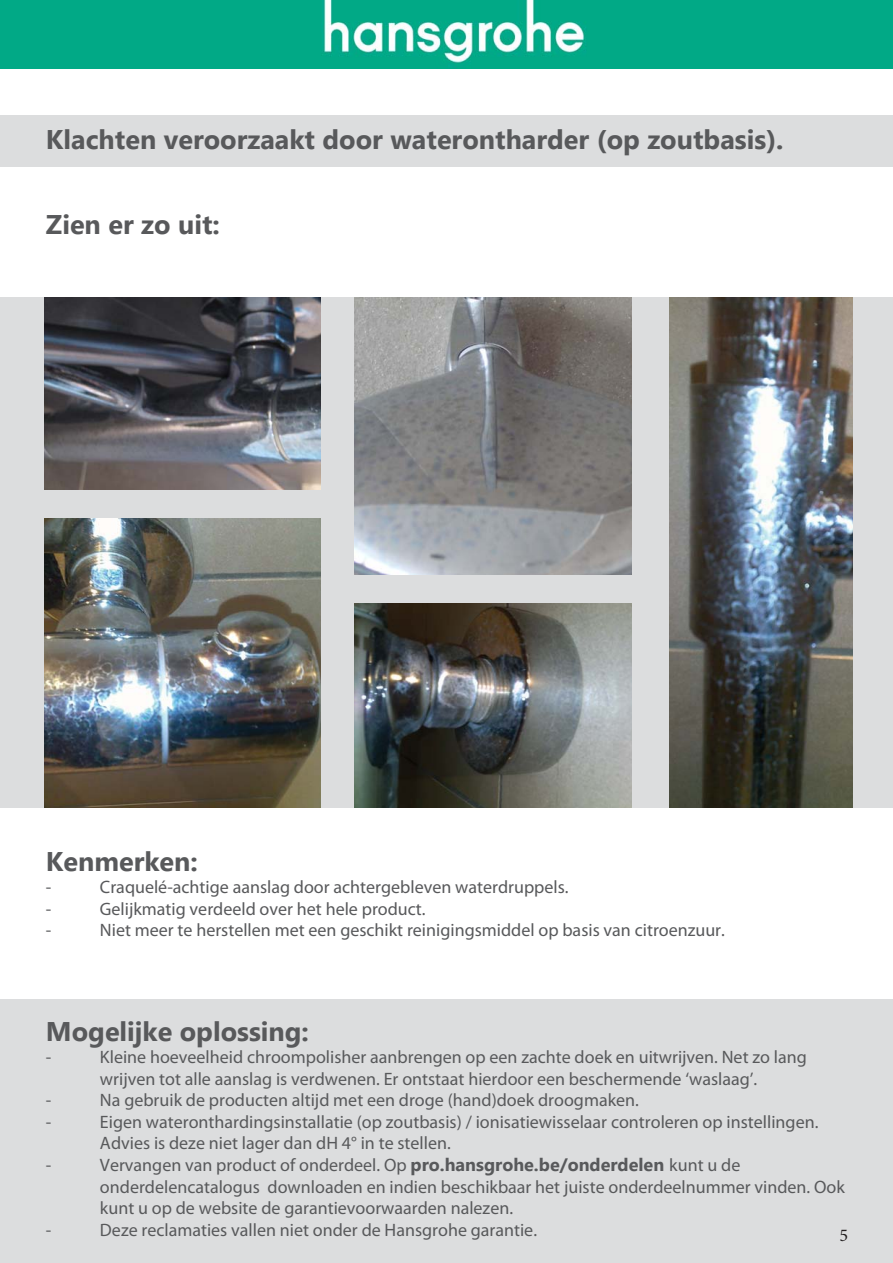
<style>
.page{position:relative;width:893px;height:1263px;background:#fff}
.page>*{position:absolute;margin:0;border:0;box-sizing:border-box;transform-origin:0 0}
.t1{font:700 27px "Segoe UI";color:#58595b}
.t2{font:18px/21.6px "Myriad Pro";color:#58595b}
.t3{font:18px "Minion Pro";color:#231f20}
.s1{font-family:"Segoe UI";font-weight:700}
</style>
<div class="page">
<img style="left:0;top:0;width:892px;height:68px">
<div style="left:0;top:115px;width:892px;height:51px;background:#dcddde"></div>
<div style="left:0;top:298px;width:892px;height:510px;background:#dcddde"></div>
<div style="left:0;top:999px;width:892px;height:264px;background:#dcddde"></div>
<img style="left:44px;top:298px;width:277px;height:191px">
<img style="left:44px;top:519px;width:277px;height:289px">
<img style="left:355px;top:298px;width:276px;height:276px">
<img style="left:355px;top:604px;width:276px;height:204px">
<img style="left:669px;top:298px;width:183px;height:510px">
<h1 class="t1" style="left:46px;top:120px;width:739px">Klachten veroorzaakt door waterontharder (op zoutbasis).</h1>
<h1 class="t1" style="left:46px;top:205px;width:175px">Zien er zo uit:</h1>
<h1 class="t1" style="left:46px;top:842px;width:153px">Kenmerken:</h1>
<p class="t2" style="left:46px;top:877px;width:7px">-</p>
<p class="t2" style="left:100px;top:877px;width:470px">Craquelé-achtige aanslag door achtergebleven waterdruppels.</p>
<p class="t2" style="left:46px;top:899px;width:7px">-</p>
<p class="t2" style="left:100px;top:899px;width:327px">Gelijkmatig verdeeld over het hele product.</p>
<p class="t2" style="left:46px;top:921px;width:7px">-</p>
<p class="t2" style="left:100px;top:921px;width:626px">Niet meer te herstellen met een geschikt reinigingsmiddel op basis van citroenzuur.</p>
<h1 class="t1" style="left:46px;top:1012px;width:264px">Mogelijke oplossing:</h1>
<p class="t2" style="left:46px;top:1047px;width:7px">-</p>
<p class="t2" style="left:100px;top:1047px;width:708px">Kleine hoeveelheid chroompolisher aanbrengen op een zachte doek en uitwrijven. Net zo lang wrijven tot alle aanslag is verdwenen. Er ontstaat hierdoor een beschermende ‘waslaag’.</p>
<p class="t2" style="left:46px;top:1091px;width:7px">-</p>
<p class="t2" style="left:100px;top:1091px;width:540px">Na gebruik de producten altijd met een droge (hand)doek droogmaken.</p>
<p class="t2" style="left:46px;top:1112px;width:7px">-</p>
<p class="t2" style="left:100px;top:1112px;width:720px">Eigen wateronthardingsinstallatie (op zoutbasis) / ionisatiewisselaar controleren op instellingen.<br>Advies is deze niet lager dan dH 4° in te stellen.</p>
<p class="t2" style="left:46px;top:1155px;width:7px">-</p>
<p class="t2" style="left:100px;top:1155px;width:746px">Vervangen van product of onderdeel. Op <span class="s1">pro.hansgrohe.be/onderdelen</span> kunt u de onderdelencatalogus downloaden en indien beschikbaar het juiste onderdeelnummer vinden. Ook kunt u op de website de garantievoorwaarden nalezen.</p>
<p class="t2" style="left:46px;top:1220px;width:7px">-</p>
<p class="t2" style="left:100px;top:1220px;width:438px">Deze reclamaties vallen niet onder de Hansgrohe garantie.</p>
<p class="t3" style="left:839px;top:1224px;width:10px">5</p>
</div>
